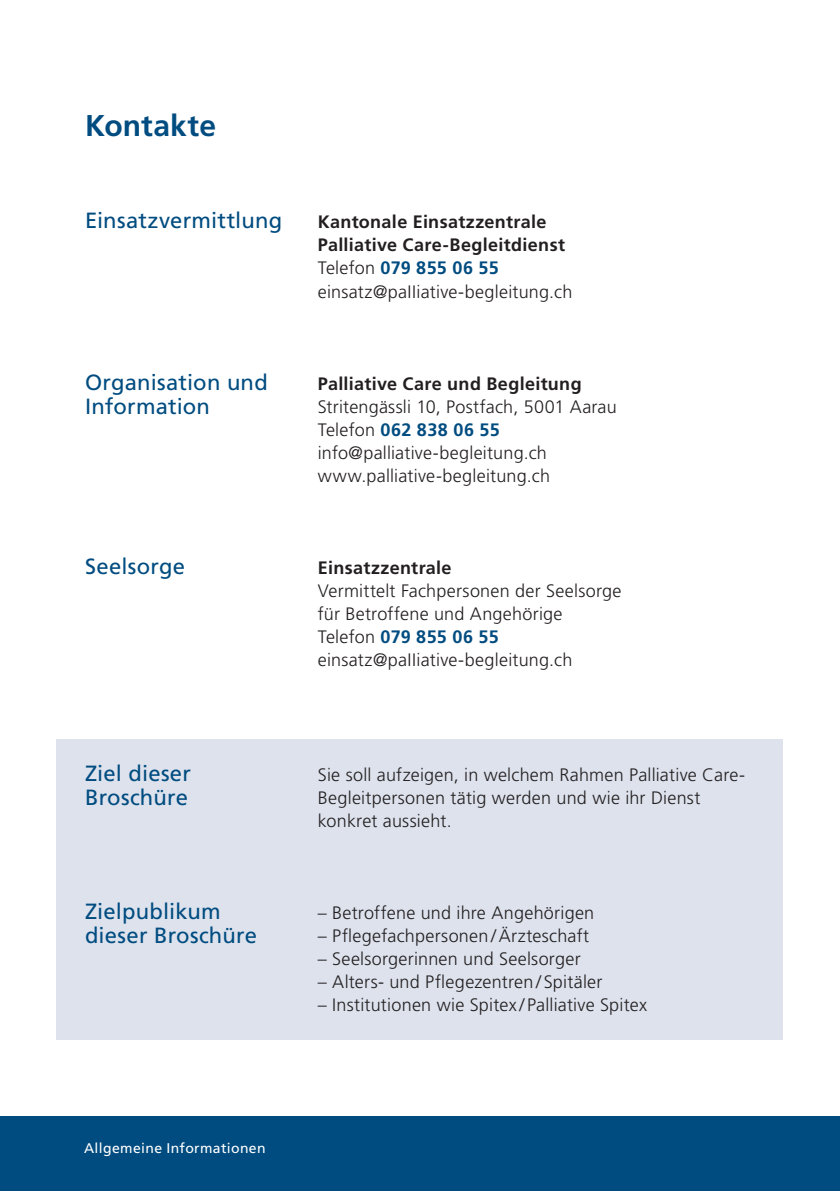
<style>
.page{position:relative;width:840px;height:1191px;background:#fff}
.page>*{position:absolute;margin:0;border:0;box-sizing:border-box;transform-origin:0 0}
.t1{font:700 30px "Frutiger LT Pro";letter-spacing:.005em;color:#004c80}
.t2{font:22px/24px "Frutiger LT Pro";letter-spacing:.01em;color:#004c80}
.t3{font:300 18px/23px "Frutiger LT Pro";letter-spacing:.015em;color:#231f20}
.t4{font:700 18px/23px "Frutiger LT Pro";letter-spacing:.02em;color:#231f20}
.t5{font:14px "Frutiger LT Pro";letter-spacing:.025em;color:#fff}
.s1{font-weight:300}
.s2{color:#004c80}
.s3{font-weight:700;color:#004c80}
</style>
<div class="page">
<div style="left:57px;top:739px;width:725px;height:300px;background:#dde2ed"></div>
<div style="left:0;top:1116px;width:839px;height:75px;background:#004c80"></div>
<h1 class="t1" style="left:85px;top:108px;width:132px">Kontakte</h1>
<p class="t2" style="left:85px;top:209px;width:198px">Einsatzvermittlung</p>
<p class="t4" style="left:317px;top:211px;width:256px">Kantonale Einsatzzentrale<br>Palliative Care-Begleitdienst<br><span class="s1">Telefon</span> <span class="s2">079 855 06 55 </span><span class="s1">einsatz@paIIiative-begleitung.ch</span></p>
<p class="t2" style="left:85px;top:370px;width:184px">Organisation und<br>Information</p>
<p class="t4" style="left:317px;top:372px;width:265px">Palliative Care und Begleitung</p>
<p class="t3" style="left:317px;top:395px;width:300px">Stritengässli 10, Postfach, 5001 Aarau<br>Telefon <span class="s3">062 838 06 55 </span>info@palliative-begleitung.ch www.palliative-begleitung.ch</p>
<p class="t2" style="left:85px;top:554px;width:101px">Seelsorge</p>
<p class="t4" style="left:317px;top:556px;width:135px">Einsatzzentrale</p>
<p class="t3" style="left:317px;top:579px;width:305px">Vermittelt Fachpersonen der Seelsorge für Betroffene und Angehörige<br>Telefon <span class="s3">079 855 06 55 </span>einsatz@paIIiative-begleitung.ch</p>
<p class="t2" style="left:85px;top:761px;width:107px">Ziel dieser<br>Broschüre</p>
<p class="t2" style="left:85px;top:899px;width:173px">Zielpublikum dieser Broschüre</p>
<p class="t5" style="left:84px;top:1140px;width:183px">Allgemeine Informationen</p>
<p class="t3" style="left:317px;top:763px;width:428px">Sie soll aufzeigen, in welchem Rahmen Palliative Care-<br>Begleitpersonen tätig werden und wie ihr Dienst konkret aussieht.</p>
<p class="t3" style="left:317px;top:901px;width:278px">– Betroffene und ihre Angehörigen</p>
<p class="t3" style="left:317px;top:924px;width:273px">– Pflegefachpersonen /Ärzteschaft</p>
<p class="t3" style="left:317px;top:947px;width:264px">– Seelsorgerinnen und Seelsorger</p>
<p class="t3" style="left:317px;top:970px;width:286px">– Alters- und Pflegezentren / Spitäler</p>
<p class="t3" style="left:317px;top:993px;width:331px">– Institutionen wie Spitex / Palliative Spitex</p>
</div>
